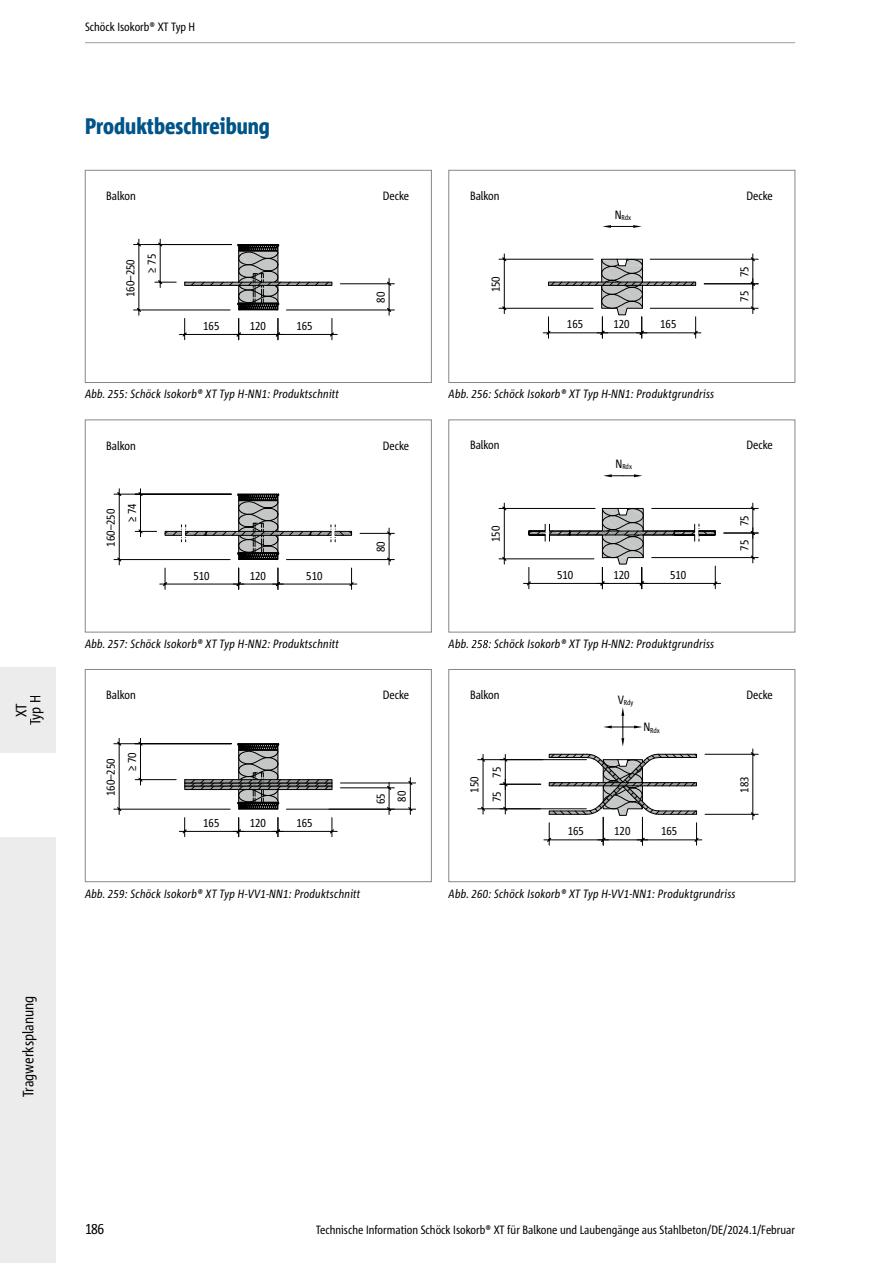
<style>
.page{position:relative;width:893px;height:1263px;background:#fff}
.page>*{position:absolute;margin:0;border:0;box-sizing:border-box;transform-origin:0 0}
.t1{font:800 condensed 22.5px "Corpid Schoeck";color:#005487}
.t2{font:condensed 15px/14.1px "Corpid Schoeck";color:#000;text-align:center}
.t3{font:condensed 12px "Corpid Schoeck";color:#000}
.t4{font:italic condensed 12px "Corpid Schoeck";letter-spacing:.02em;color:#000}
.t5{font:condensed 7.2px "Corpid Schoeck";letter-spacing:-.005em;color:#000}
</style>
<div class="page">
<div style="left:0;top:837px;width:55px;height:426px;background:#ececed"></div>
<div style="left:0;top:668px;width:55px;height:85px;background:#ececed"></div>
<hr style="left:85px;top:42px;width:710px;height:1px;background:#9c9d9d">
<svg style="left:133px;top:239px;width:262px;height:101px"></svg>
<div style="left:184px;top:282px;width:148px;height:4px;border:1px solid #000"></div>
<div style="left:85px;top:170px;width:347px;height:213px;border:1px solid #878786"></div>
<svg style="left:498px;top:253px;width:261px;height:86px"></svg>
<svg style="left:602px;top:225px;width:40px;height:3px"></svg>
<div style="left:449px;top:170px;width:346px;height:213px;border:1px solid #878786"></div>
<svg style="left:113px;top:488px;width:282px;height:102px"></svg>
<div style="left:335px;top:531px;width:17px;height:5px;border:1px solid #000"></div>
<div style="left:85px;top:420px;width:347px;height:212px;border:1px solid #878786"></div>
<svg style="left:498px;top:503px;width:261px;height:86px"></svg>
<svg style="left:603px;top:474px;width:39px;height:3px"></svg>
<svg style="left:471px;top:640px;width:20px;height:8px"></svg>
<svg style="left:113px;top:738px;width:303px;height:99px"></svg>
<div style="left:184px;top:786px;width:148px;height:4px;border:1px solid #000"></div>
<div style="left:85px;top:669px;width:347px;height:213px;border:1px solid #878786"></div>
<svg style="left:477px;top:707px;width:282px;height:139px"></svg>
<div style="left:449px;top:669px;width:346px;height:213px;border:1px solid #878786"></div>
<p class="t2" style="left:14px;top:725px;width:32px;rotate:-90deg">XT<br>Typ H</p>
<p class="t2" style="left:21px;top:1097px;width:103px;rotate:-90deg">Tragwerksplanung</p>
<p class="t3" style="left:85px;top:19px;width:112px">Schöck Isokorb® XT Typ H</p>
<h1 class="t1" style="left:85px;top:112px;width:186px">Produktbeschreibung</h1>
<p class="t3" style="left:106px;top:188px;width:31px">Balkon</p>
<p class="t3" style="left:383px;top:188px;width:28px">Decke</p>
<p class="t3" style="left:123px;top:297px;width:39px;rotate:-90deg">160–250</p>
<p class="t3" style="left:144px;top:273px;width:20px;rotate:-90deg">≥ 75</p>
<p class="t3" style="left:203px;top:318px;width:18px">165</p>
<p class="t3" style="left:250px;top:318px;width:18px">120</p>
<p class="t3" style="left:296px;top:318px;width:18px">165</p>
<p class="t4" style="left:85px;top:387px;width:255px">Abb. 255: Schöck Isokorb® XT Typ H-NN1: Produktschnitt</p>
<p class="t3" style="left:373px;top:302px;width:12px;rotate:-90deg">80</p>
<p class="t3" style="left:106px;top:438px;width:31px">Balkon</p>
<p class="t3" style="left:383px;top:438px;width:28px">Decke</p>
<p class="t3" style="left:103px;top:547px;width:39px;rotate:-90deg">160–250</p>
<p class="t3" style="left:124px;top:522px;width:20px;rotate:-90deg">≥ 74</p>
<p class="t3" style="left:193px;top:568px;width:18px">510</p>
<p class="t3" style="left:250px;top:568px;width:18px">120</p>
<p class="t3" style="left:306px;top:568px;width:18px">510</p>
<p class="t4" style="left:85px;top:636px;width:255px">Abb. 257: Schöck Isokorb® XT Typ H-NN2: Produktschnitt</p>
<p class="t3" style="left:373px;top:552px;width:12px;rotate:-90deg">80</p>
<p class="t3" style="left:106px;top:687px;width:31px">Balkon</p>
<p class="t3" style="left:383px;top:687px;width:28px">Decke</p>
<p class="t3" style="left:103px;top:796px;width:39px;rotate:-90deg">160–250</p>
<p class="t3" style="left:124px;top:771px;width:20px;rotate:-90deg">≥ 70</p>
<p class="t3" style="left:203px;top:815px;width:18px">165</p>
<p class="t3" style="left:250px;top:815px;width:18px">120</p>
<p class="t3" style="left:296px;top:815px;width:18px">165</p>
<p class="t3" style="left:373px;top:804px;width:12px;rotate:-90deg">65</p>
<p class="t3" style="left:394px;top:802px;width:12px;rotate:-90deg">80</p>
<p class="t4" style="left:85px;top:886px;width:277px">Abb. 259: Schöck Isokorb® XT Typ H-VV1-NN1: Produktschnitt</p>
<p class="t3" style="left:470px;top:188px;width:31px">Balkon</p>
<p class="t3" style="left:746px;top:188px;width:28px">Decke</p>
<p class="t5" style="left:615px;top:213px;width:18px"><sup>N</sup>Rdx</p>
<p class="t3" style="left:488px;top:292px;width:18px;rotate:-90deg">150</p>
<p class="t3" style="left:567px;top:317px;width:18px">165</p>
<p class="t3" style="left:613px;top:317px;width:18px">120</p>
<p class="t3" style="left:660px;top:317px;width:18px">165</p>
<p class="t4" style="left:449px;top:387px;width:267px">Abb. 256: Schöck Isokorb® XT Typ H-NN1: Produktgrundriss</p>
<p class="t3" style="left:737px;top:277px;width:12px;rotate:-90deg">75</p>
<p class="t3" style="left:737px;top:302px;width:12px;rotate:-90deg">75</p>
<p class="t3" style="left:470px;top:437px;width:31px">Balkon</p>
<p class="t3" style="left:746px;top:437px;width:28px">Decke</p>
<p class="t5" style="left:615px;top:462px;width:18px"><sup>N</sup>Rdx</p>
<p class="t3" style="left:488px;top:542px;width:18px;rotate:-90deg">150</p>
<p class="t3" style="left:557px;top:567px;width:18px">510</p>
<p class="t3" style="left:613px;top:567px;width:18px">120</p>
<p class="t3" style="left:670px;top:567px;width:18px">510</p>
<p class="t4" style="left:449px;top:636px;width:22px">Abb.</p>
<p class="t4" style="left:494px;top:636px;width:222px">Schöck Isokorb® XT Typ H-NN2: Produktgrundriss</p>
<p class="t3" style="left:737px;top:526px;width:12px;rotate:-90deg">75</p>
<p class="t3" style="left:737px;top:551px;width:12px;rotate:-90deg">75</p>
<p class="t3" style="left:470px;top:687px;width:31px">Balkon</p>
<p class="t3" style="left:746px;top:687px;width:28px">Decke</p>
<p class="t5" style="left:643px;top:726px;width:18px"><sup>N</sup>Rdx</p>
<p class="t5" style="left:618px;top:698px;width:17px"><sup>V</sup>Rdy</p>
<p class="t3" style="left:489px;top:777px;width:12px;rotate:-90deg">75</p>
<p class="t3" style="left:467px;top:793px;width:18px;rotate:-90deg">150</p>
<p class="t3" style="left:737px;top:793px;width:18px;rotate:-90deg">183</p>
<p class="t3" style="left:489px;top:802px;width:12px;rotate:-90deg">75</p>
<p class="t3" style="left:568px;top:824px;width:18px">165</p>
<p class="t3" style="left:614px;top:824px;width:18px">120</p>
<p class="t3" style="left:661px;top:824px;width:18px">165</p>
<p class="t4" style="left:449px;top:886px;width:289px">Abb. 260: Schöck Isokorb® XT Typ H-VV1-NN1: Produktgrundriss</p>
<p class="t2" style="left:85px;top:1222px;width:21px">186</p>
<p class="t3" style="left:316px;top:1222px;width:481px">Technische Information Schöck Isokorb® XT für Balkone und Laubengänge aus Stahlbeton/DE/2024.1/Februar</p>
</div>
